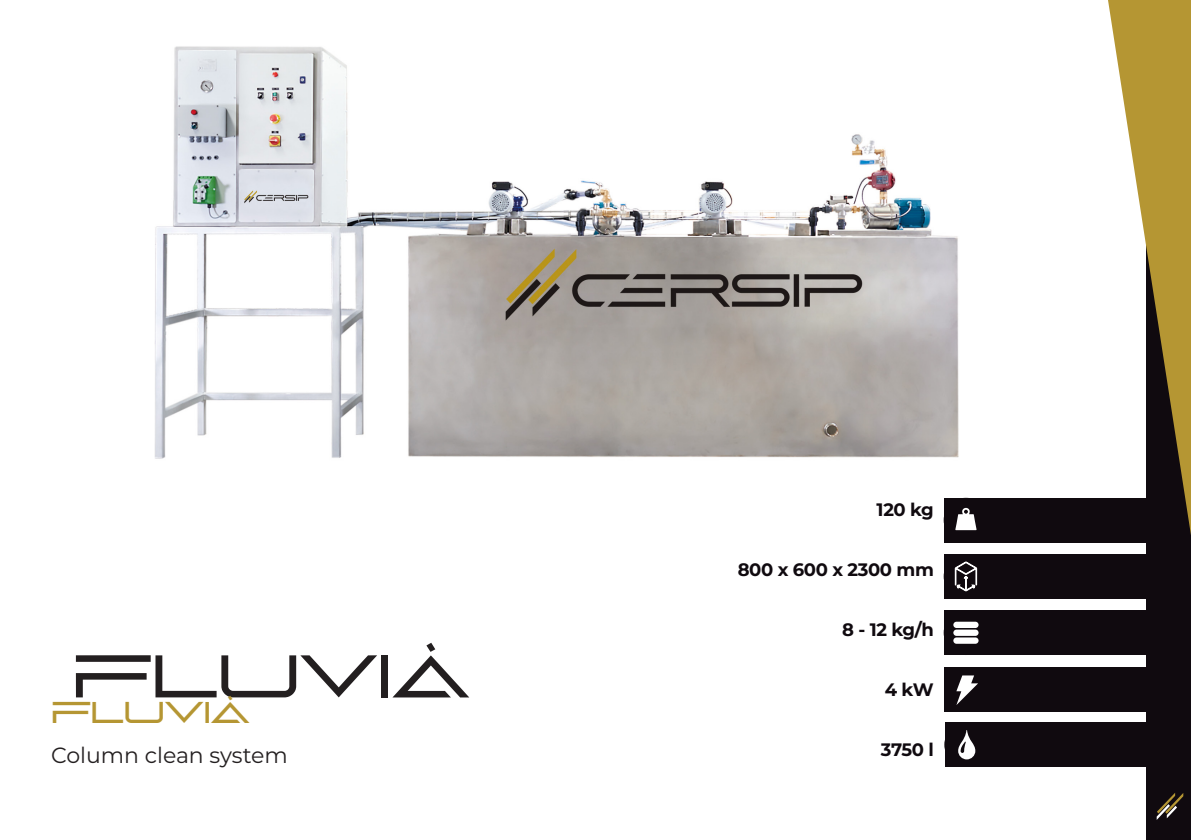
<style>
.page{position:relative;width:1191px;height:840px;background:#fff}
.page>*{position:absolute;margin:0;border:0;box-sizing:border-box;transform-origin:0 0}
.t1{font:60px "abnes";color:#231f20}
.t2{font:30px "abnes";color:#b59633}
.t3{font:22px "Montserrat";color:#231f20}
.t4{font:700 18px "Montserrat";letter-spacing:-.02em;color:#100a0f}
</style>
<div class="page">
<div style="left:1146px;top:0;width:45px;height:839px;background:#100a0f"></div>
<svg style="left:1105px;top:0;width:86px;height:599px;fill:#b59633"></svg>
<svg style="left:1156px;top:793px;width:27px;height:26px"></svg>
<img style="left:154px;top:46px;width:891px;height:497px">
<div style="left:944px;top:722px;width:211px;height:44px;background:#100a0f"></div>
<div style="left:943px;top:666px;width:211px;height:45px;background:#100a0f"></div>
<div style="left:943px;top:610px;width:211px;height:44px;background:#100a0f"></div>
<div style="left:943px;top:554px;width:211px;height:44px;background:#100a0f"></div>
<div style="left:943px;top:497px;width:211px;height:45px;background:#100a0f"></div>
<svg style="left:953px;top:621px;width:25px;height:22px"></svg>
<svg style="left:956px;top:675px;width:22px;height:29px"></svg>
<svg style="left:955px;top:507px;width:21px;height:23px"></svg>
<svg style="left:954px;top:561px;width:23px;height:31px"></svg>
<svg style="left:958px;top:730px;width:17px;height:29px"></svg>
<p class="t4" style="left:876px;top:496px;width:59px">120 kg</p>
<p class="t4" style="left:737px;top:556px;width:198px">800 x 600 x 2300 mm</p>
<p class="t1" style="left:72px;top:634px;width:399px">FLUVIÀ</p>
<p class="t2" style="left:51px;top:692px;width:200px">FLUVIÀ</p>
<p class="t4" style="left:842px;top:616px;width:93px">8 - 12 kg/h</p>
<p class="t4" style="left:884px;top:676px;width:51px">4 kW</p>
<p class="t3" style="left:51px;top:739px;width:238px">Column clean system</p>
<p class="t4" style="left:881px;top:736px;width:54px">3750 l</p>
</div>
